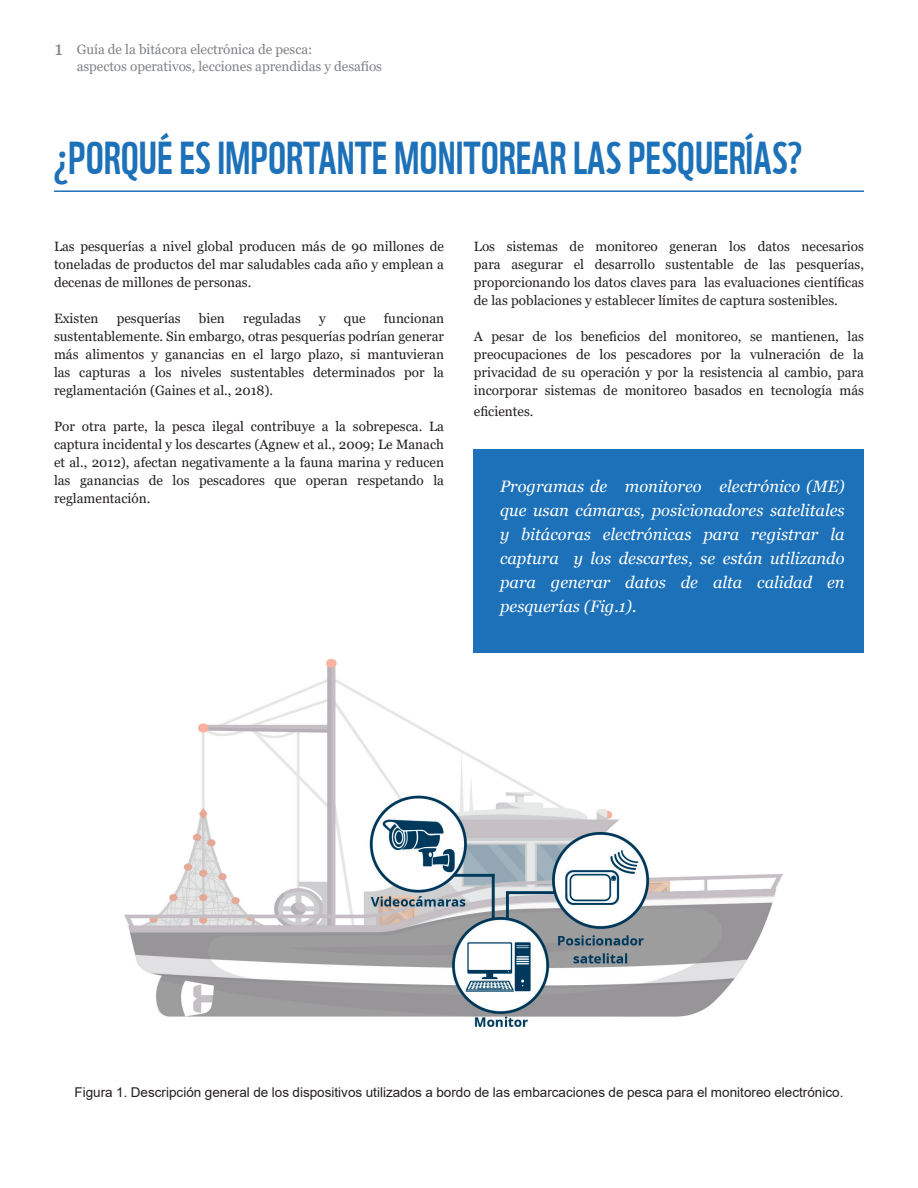
<style>
.page{position:relative;width:918px;height:1188px;background:#fff}
.page>*{position:absolute;margin:0;border:0;box-sizing:border-box;transform-origin:0 0}
.Subhead{font:45px "WWF";color:#1d71b8}
.t1{font:italic 16.5px/24px "Georgia";color:#fff;text-align:justify}
.t2{font:13.5px/18px "Georgia";color:#231f20;text-align:justify}
.t3{font:13.5px "Arial";color:#231f20}
.t4{font:13.5px/16.2px "Georgia";letter-spacing:-.005em;color:#808285}
.s1{font-size:19.5px}
</style>
<div class="page">
<img style="left:124px;top:624px;width:727px;height:403px">
<div style="left:474px;top:449px;width:390px;height:203px;background:#1d71b8"></div>
<hr style="left:54px;top:190px;width:810px;height:2px;background:#1d71b8">
<p class="t4" style="left:77px;top:42px;width:307px;text-indent:-22px"><span class="s1">1</span> Guía de la bitácora electrónica de pesca:<br>aspectos operativos, lecciones aprendidas y desafíos</p>
<p class="Subhead" style="left:54px;top:122px;width:750px">¿PORQUÉ ES IMPORTANTE MONITOREAR LAS PESQUERÍAS?</p>
<p class="t2" style="left:54px;top:238px;width:392px">Las pesquerías a nivel global producen más de 90 millones de toneladas de productos del mar saludables cada año y emplean a decenas de millones de personas.</p>
<p class="t2" style="left:54px;top:310px;width:46px">Existen</p>
<p class="t2" style="left:117px;top:310px;width:66px">pesquerías</p>
<p class="t2" style="left:199px;top:310px;width:28px">bien</p>
<p class="t2" style="left:243px;top:310px;width:59px">reguladas</p>
<p class="t2" style="left:319px;top:310px;width:8px">y</p>
<p class="t2" style="left:344px;top:310px;width:23px">que</p>
<p class="t2" style="left:54px;top:310px;width:392px;text-indent:330px">funcionan sustentablemente. Sin embargo, otras pesquerías podrían generar más alimentos y ganancias en el largo plazo, si mantuvieran las capturas a los niveles sustentables determinados por la reglamentación (Gaines et al., 2018).</p>
<p class="t2" style="left:54px;top:418px;width:392px">Por otra parte, la pesca ilegal contribuye a la sobrepesca. La captura incidental y los descartes (Agnew et al., 2009; Le Manach et al., 2012), afectan negativamente a la fauna marina y reducen las ganancias de los pescadores que operan respetando la reglamentación.</p>
<p class="t2" style="left:474px;top:238px;width:392px">Los sistemas de monitoreo generan los datos necesarios para asegurar el desarrollo sustentable de las pesquerías, proporcionando los datos claves para las evaluaciones científicas de las poblaciones y establecer límites de captura sostenibles.</p>
<p class="t2" style="left:474px;top:328px;width:392px">A pesar de los beneficios del monitoreo, se mantienen, las preocupaciones de los pescadores por la vulneración de la privacidad de su operación y por la resistencia al cambio, para incorporar sistemas de monitoreo basados en tecnología más</p>
<p class="t2" style="left:474px;top:403px;width:61px">eficientes.</p>
<p class="t1" style="left:500px;top:474px;width:346px">Programas de monitoreo electrónico (ME) que usan cámaras, posicionadores satelitales y bitácoras electrónicas para registrar la captura y los descartes, se están utilizando para generar datos de alta calidad en pesquerías (Fig.1).</p>
<p class="t3" style="left:74px;top:1083px;width:771px">Figura 1. Descripción general de los dispositivos utilizados a bordo de las embarcaciones de pesca para el monitoreo electrónico.</p>
</div>
